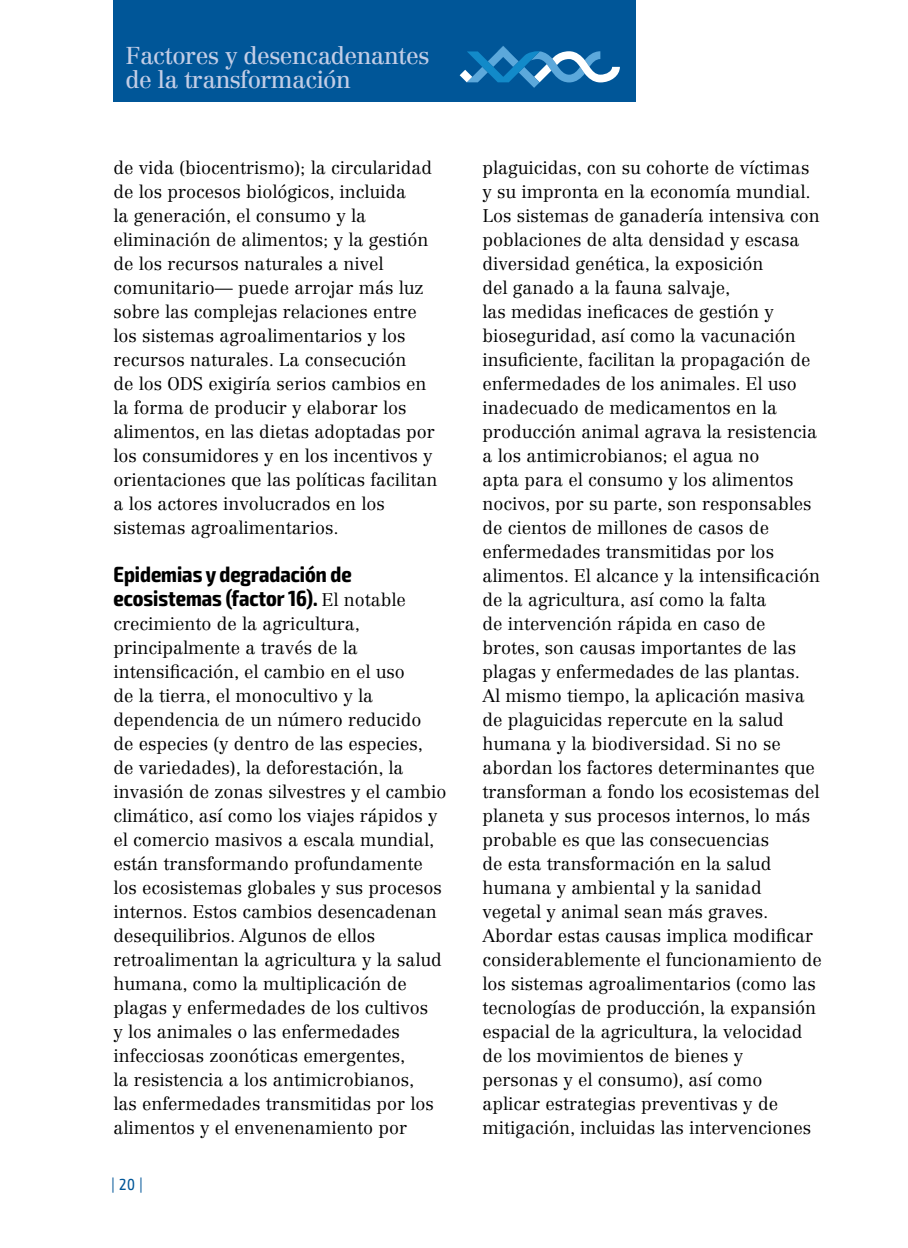
<style>
.page{position:relative;width:908px;height:1248px;background:#fff}
.page>*{position:absolute;margin:0;border:0;box-sizing:border-box;transform-origin:0 0}
.t1{font:24px/24px "Centennial LT Std";letter-spacing:-.025em;color:#c2cde6}
.t2{font:700 condensed 22px/24px "Exo 2";color:#000}
.t3{font:300 18px/24px "Centennial LT Std";color:#000}
.t4{font:condensed 16px "Exo 2";color:#005698}
.s1{font-family:"Centennial LT Std";font-weight:300;font-stretch:normal;font-size:18px}
</style>
<div class="page">
<div style="left:113px;top:0;width:523px;height:102px;background:#005698"></div>
<svg style="left:459px;top:46px;width:160px;height:42px"></svg>
<h1 class="t1" style="left:125px;top:43px;width:305px">Factores y desencadenantes de la transformación</h1>
<p class="t3" style="left:113px;top:156px;width:325px">de vida (biocentrismo); la circularidad de los procesos biológicos, incluida<br>la generación, el consumo y la eliminación de alimentos; y la gestión de los recursos naturales a nivel comunitario— puede arrojar más luz sobre las complejas relaciones entre los sistemas agroalimentarios y los recursos naturales. La consecución<br>de los ODS exigiría serios cambios en la forma de producir y elaborar los alimentos, en las dietas adoptadas por los consumidores y en los incentivos y orientaciones que las políticas facilitan a los actores involucrados en los sistemas agroalimentarios.</p>
<p class="t2" style="left:113px;top:563px;width:294px">Epidemias y degradación de ecosistemas (factor 16). <span class="s1">El notable</span></p>
<p class="t3" style="left:113px;top:612px;width:334px">crecimiento de la agricultura, principalmente a través de la intensificación, el cambio en el uso<br>de la tierra, el monocultivo y la dependencia de un número reducido<br>de especies (y dentro de las especies, de variedades), la deforestación, la invasión de zonas silvestres y el cambio climático, así como los viajes rápidos y el comercio masivos a escala mundial, están transformando profundamente los ecosistemas globales y sus procesos internos. Estos cambios desencadenan desequilibrios. Algunos de ellos retroalimentan la agricultura y la salud humana, como la multiplicación de plagas y enfermedades de los cultivos<br>y los animales o las enfermedades infecciosas zoonóticas emergentes,<br>la resistencia a los antimicrobianos,<br>las enfermedades transmitidas por los alimentos y el envenenamiento por</p>
<p class="t4" style="left:111px;top:1174px;width:33px">|20|</p>
<p class="t3" style="left:482px;top:155px;width:341px">plaguicidas, con su cohorte de víctimas y su impronta en la economía mundial.<br>Los sistemas de ganadería intensiva con poblaciones de alta densidad y escasa diversidad genética, la exposición<br>del ganado a la fauna salvaje,<br>las medidas ineficaces de gestión y bioseguridad, así como la vacunación insuficiente, facilitan la propagación de enfermedades de los animales. El uso inadecuado de medicamentos en la producción animal agrava la resistencia a los antimicrobianos; el agua no<br>apta para el consumo y los alimentos nocivos, por su parte, son responsables de cientos de millones de casos de enfermedades transmitidas por los alimentos. El alcance y la intensificación de la agricultura, así como la falta<br>de intervención rápida en caso de brotes, son causas importantes de las plagas y enfermedades de las plantas.<br>Al mismo tiempo, la aplicación masiva de plaguicidas repercute en la salud humana y la biodiversidad. Si no se abordan los factores determinantes que transforman a fondo los ecosistemas del planeta y sus procesos internos, lo más probable es que las consecuencias<br>de esta transformación en la salud humana y ambiental y la sanidad vegetal y animal sean más graves.<br>Abordar estas causas implica modificar considerablemente el funcionamiento de los sistemas agroalimentarios (como las tecnologías de producción, la expansión espacial de la agricultura, la velocidad de los movimientos de bienes y personas y el consumo), así como aplicar estrategias preventivas y de mitigación, incluidas las intervenciones</p>
</div>
